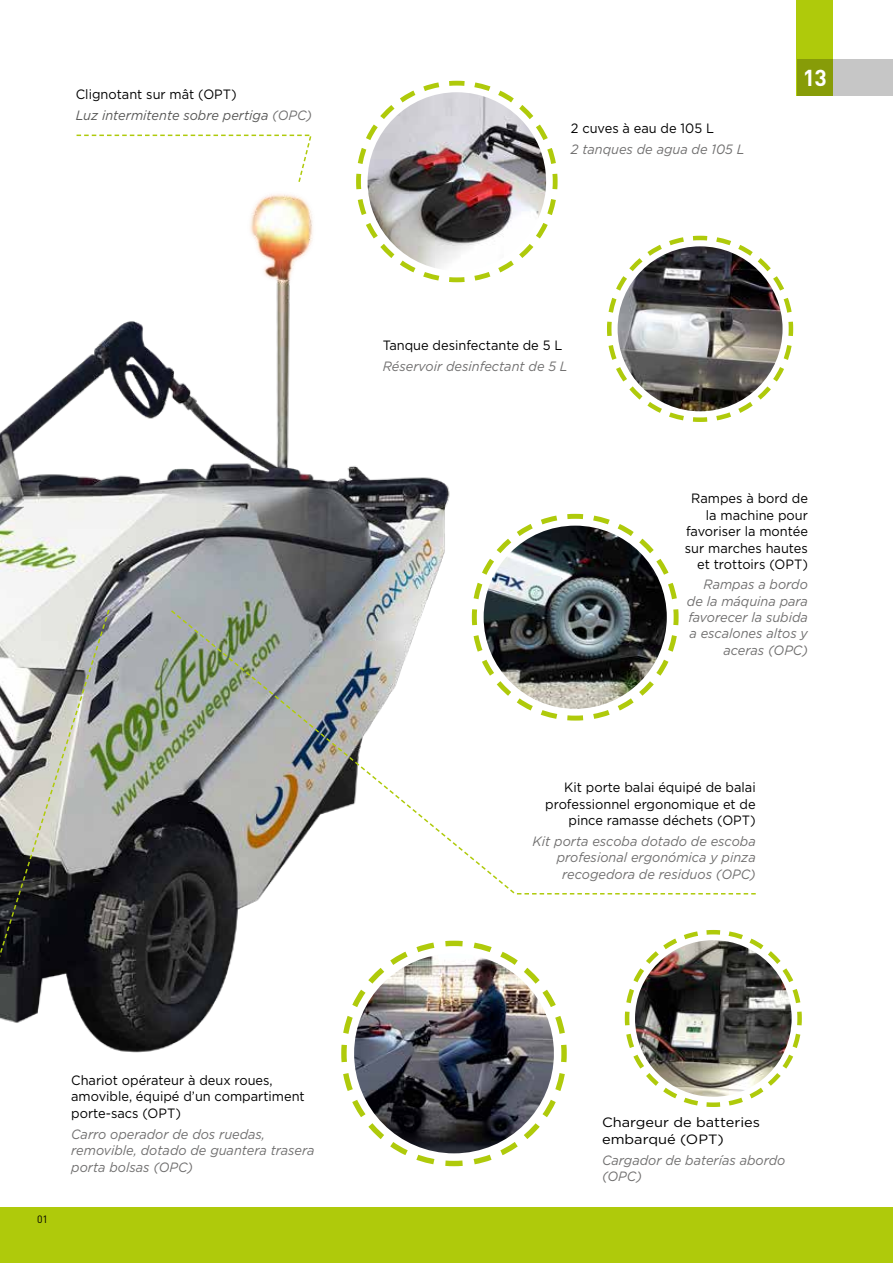
<style>
.page{position:relative;width:893px;height:1263px;background:#fff}
.page>*{position:absolute;margin:0;border:0;box-sizing:border-box;transform-origin:0 0}
.t1{font:700 22.8px "DIN Pro";color:#fff}
.t2{font:italic 13.5px/16.5px "Gotham";color:#706f6f;text-align:right;scale:.95 1}
.t3{font:13.5px/16.5px "Gotham";color:#000;text-align:right;scale:.95 1}
.t4{font:italic 13.5px/20.7px "Gotham";color:#575756;scale:.95 1}
.t5{font:13.5px/16.5px "Gotham";color:#000;scale:1.08 1}
.t6{font:10.5px "DIN Pro";color:#000}
.s1{font-style:normal;color:#000}
.s2{color:#706f6f}
</style>
<div class="page">
<img style="left:0;top:194px;width:450px;height:859px">
<div style="left:347px;top:71px;width:220px;height:221px;background:#fff;border-radius:50%"></div>
<svg style="left:354px;top:80px;width:204px;height:205px"></svg>
<img style="left:368px;top:92px;width:178px;height:179px;border-radius:89px">
<svg style="left:473px;top:513px;width:206px;height:208px"></svg>
<img style="left:484px;top:526px;width:183px;height:183px;border-radius:92px">
<svg style="left:624px;top:929px;width:178px;height:178px"></svg>
<img style="left:635px;top:940px;width:157px;height:157px;border-radius:78px">
<svg style="left:0;top:608px;width:111px;height:445px;background:#868784"></svg>
<svg style="left:169px;top:609px;width:347px;height:286px"></svg>
<svg style="left:517px;top:893px;width:239px;height:1px"></svg>
<div style="left:331px;top:930px;width:246px;height:247px;background:#fff;border-radius:50%"></div>
<svg style="left:339px;top:938px;width:228px;height:229px"></svg>
<img style="left:354px;top:953px;width:200px;height:200px;border-radius:100px">
<svg style="left:77px;top:135px;width:235px;height:47px"></svg>
<svg style="left:607px;top:235px;width:187px;height:187px"></svg>
<img style="left:618px;top:246px;width:164px;height:165px;border-radius:82px">
<div style="left:0;top:1208px;width:893px;height:55px;background:#afca0b"></div>
<div style="left:797px;top:0;width:36px;height:96px;background:#afca0b"></div>
<svg style="left:797px;top:60px;width:96px;height:36px;background:#aeb67e"></svg>
<p class="t4" style="left:76px;top:84px;width:250px"><span class="s1">Clignotant sur mât (OPT)<br></span>Luz intermitente sobre pertiga <span class="s2">(OPC)</span></p>
<p class="t3" style="left:571px;top:120px;width:152px">2 cuves à eau de 105 L</p>
<p class="t2" style="left:571px;top:140px;width:184px">2 tanques de agua de 105 L</p>
<h1 class="t1" style="left:803px;top:63px;width:26px">13</h1>
<p class="t3" style="left:383px;top:337px;width:191px">Tanque desinfectante de 5 L</p>
<p class="t2" style="left:383px;top:357px;width:196px">Réservoir desinfectant de 5 L</p>
<p class="t3" style="left:685px;top:490px;width:131px">Rampes à bord de la machine pour favoriser la montée sur marches hautes et trottoirs (OPT)</p>
<p class="t2" style="left:687px;top:576px;width:129px">Rampas a bordo de la máquina para favorecer la subida a escalones altos y aceras (OPC)</p>
<p class="t3" style="left:545px;top:779px;width:223px">Kit porte balai équipé de balai professionnel ergonomique et de pince ramasse déchets (OPT)</p>
<p class="t2" style="left:533px;top:833px;width:236px">Kit porta escoba dotado de escoba profesional ergonómica y pinza recogedora de residuos (OPC)</p>
<p class="t6" style="left:37px;top:1212px;width:12px">01</p>
<p class="t3" style="left:71px;top:1072px;width:247px;text-align:left">Chariot opérateur à deux roues, amovible, équipé d’un compartiment porte-sacs (OPT)</p>
<p class="t2" style="left:71px;top:1125px;width:257px;text-align:left">Carro operador de dos ruedas, removible, dotado de guantera trasera porta bolsas (OPC)</p>
<p class="t5" style="left:602px;top:1114px;width:148px">Chargeur de batteries embarqué (OPT)</p>
<p class="t2" style="left:602px;top:1151px;width:195px;text-align:left">Cargador de baterías abordo (OPC)</p>
</div>
